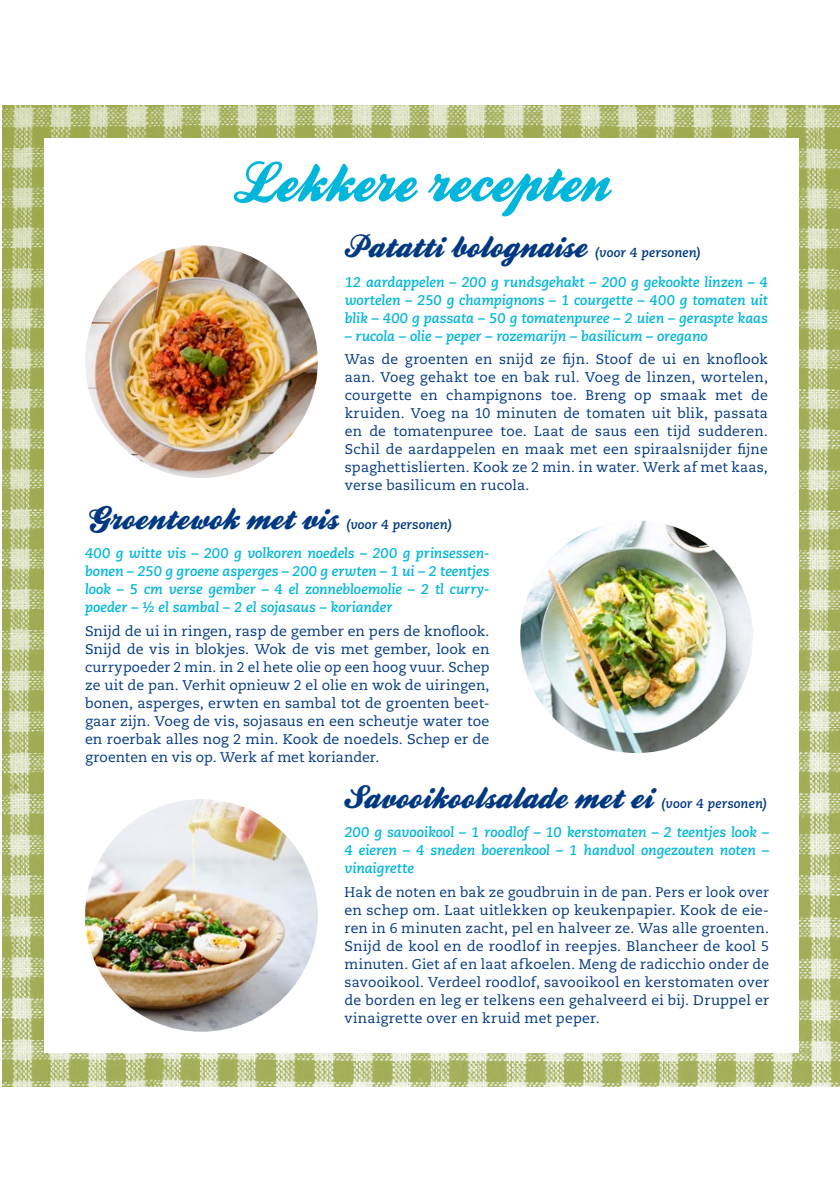
<style>
.page{position:relative;width:840px;height:1191px;background:#fff}
.page>*{position:absolute;margin:0;border:0;box-sizing:border-box;transform-origin:0 0}
.t1{font:32px "Falkner Pro";letter-spacing:.01em;color:#003882}
.t2{font:14px/18px "Caecilia LT Std";letter-spacing:.01em;color:#003882;text-align:justify}
.t3{font:italic 700 14px/18px "Caecilia LT Pro 76";letter-spacing:-.005em;color:#00b6db;text-align:justify}
.t4{font:italic 700 13px "Caecilia LT Pro 76";letter-spacing:.01em;color:#003882}
</style>
<div class="page">
<img style="left:3px;top:105px;width:836px;height:981px">
<div style="left:44px;top:138px;width:754px;height:915px;background:#fff"></div>
<svg style="left:234px;top:161px;width:377px;height:55px"></svg>
<img style="left:520px;top:520px;width:232px;height:233px;border-radius:116px">
<img style="left:85px;top:799px;width:232px;height:232px;border-radius:116px">
<img style="left:85px;top:245px;width:232px;height:233px;border-radius:116px">
<h1 class="t1" style="left:344px;top:226px;width:243px">Patatti bolognaise</h1>
<p class="t4" style="left:594px;top:244px;width:107px">(voor 4 personen)</p>
<p class="t3" style="left:344px;top:272px;width:424px">12 aardappelen – 200 g rundsgehakt – 200 g gekookte linzen – 4 wortelen – 250 g champignons – 1 courgette – 400 g tomaten uit blik – 400 g passata – 50 g tomatenpuree – 2 uien – geraspte kaas</p>
<p class="t3" style="left:344px;top:326px;width:364px">– rucola – olie – peper – rozemarijn – basilicum – oregano</p>
<p class="t2" style="left:344px;top:350px;width:424px">Was de groenten en snijd ze fijn. Stoof de ui en knoflook aan. Voeg gehakt toe en bak rul. Voeg de linzen, wortelen, courgette en champignons toe. Breng op smaak met de kruiden. Voeg na 10 minuten de tomaten uit blik, passata en de tomatenpuree toe. Laat de saus een tijd sudderen.<br>Schil de aardappelen en maak met een spiraalsnijder fijne spaghettislierten. Kook ze 2 min. in water. Werk af met kaas, verse basilicum en rucola.</p>
<h1 class="t1" style="left:85px;top:498px;width:254px">Groentewok met vis</h1>
<p class="t4" style="left:346px;top:516px;width:107px">(voor 4 personen)</p>
<p class="t3" style="left:85px;top:544px;width:405px">400 g witte vis – 200 g volkoren noedels – 200 g prinsessen&shy;bonen – 250 g groene asperges – 200 g erwten – 1 ui – 2 teentjes look – 5 cm verse gember – 4 el zonnebloemolie – 2 tl curry&shy;poeder – ½ el sambal – 2 el sojasaus – koriander</p>
<p class="t2" style="left:85px;top:622px;width:406px">Snijd de ui in ringen, rasp de gember en pers de knoflook.<br>Snijd de vis in blokjes. Wok de vis met gember, look en currypoeder 2 min. in 2 el hete olie op een hoog vuur. Schep ze uit de pan. Verhit opnieuw 2 el olie en wok de uiringen, bonen, asperges, erwten en sambal tot de groenten beet&shy;gaar zijn. Voeg de vis, sojasaus en een scheutje water toe en roerbak alles nog 2 min. Kook de noedels. Schep er de groenten en vis op. Werk af met koriander.</p>
<h1 class="t1" style="left:344px;top:777px;width:310px">Savooikoolsalade met ei</h1>
<p class="t4" style="left:660px;top:795px;width:107px">(voor 4 personen)</p>
<p class="t3" style="left:344px;top:823px;width:426px">200 g savooikool – 1 roodlof – 10 kerstomaten – 2 teentjes look – 4 eieren – 4 sneden boerenkool – 1 handvol ongezouten noten – vinaigrette</p>
<p class="t2" style="left:344px;top:883px;width:426px">Hak de noten en bak ze goudbruin in de pan. Pers er look over en schep om. Laat uitlekken op keukenpapier. Kook de eie&shy;ren in 6 minuten zacht, pel en halveer ze. Was alle groenten.<br>Snijd de kool en de roodlof in reepjes. Blancheer de kool 5 minuten. Giet af en laat afkoelen. Meng de radicchio onder de savooikool. Verdeel roodlof, savooikool en kerstomaten over de borden en leg er telkens een gehalveerd ei bij. Druppel er vinaigrette over en kruid met peper.</p>
</div>
